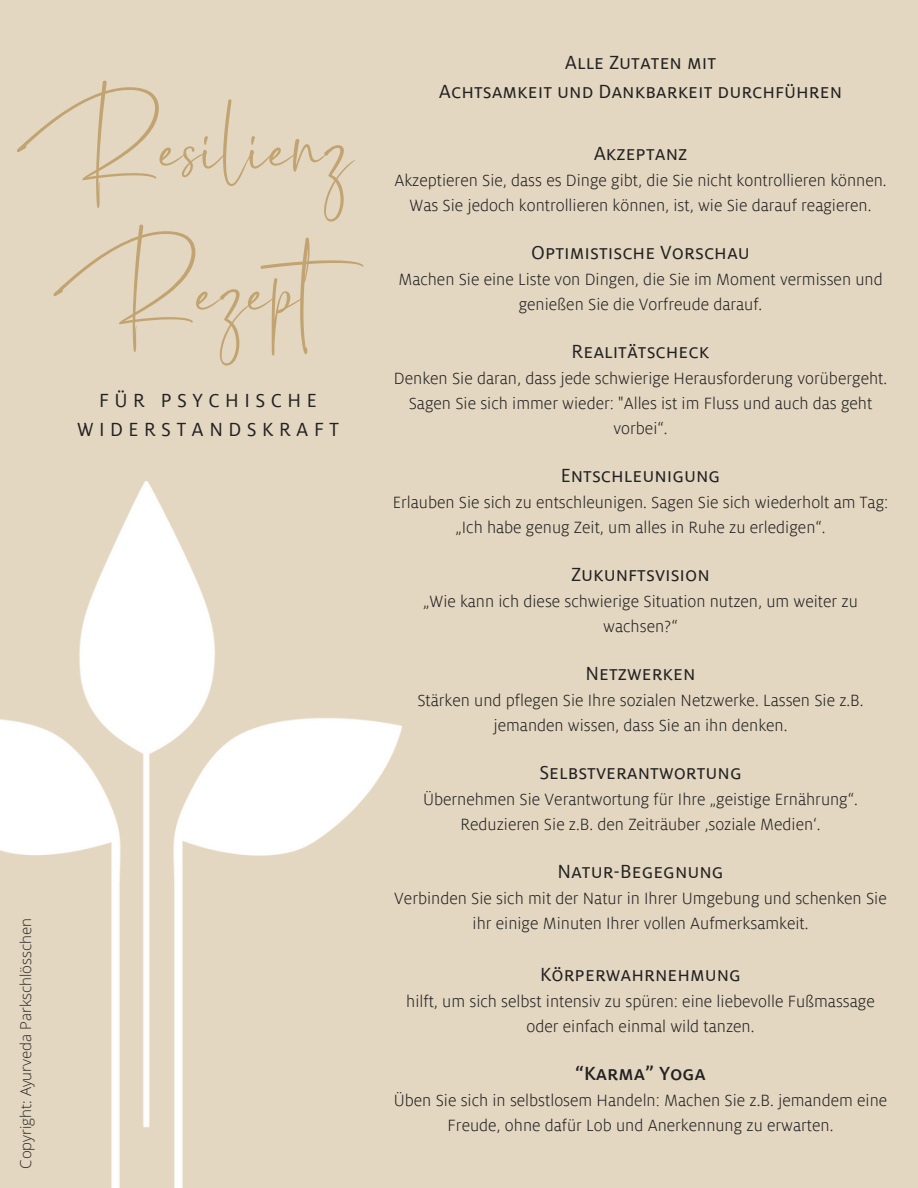
<style>
.page{position:relative;width:918px;height:1188px;background:#e4d7c1}
.page>*{position:absolute;margin:0;border:0;box-sizing:border-box;transform-origin:0 0}
.t1{font:120px/144px "Le Mores Collection Script";color:#c2a472;text-align:center}
.t2{font:21px/29.2px "Milo Sc Offc";color:#222;text-align:center}
.t3{font:21px/29.2px "Milo Sc Offc";letter-spacing:.26em;color:#222;text-align:center}
.t4{font:500 21px "Milo Sc Offc";color:#222}
.t5{font:300 18px/24.8px "Milo Offc";color:#222;text-align:center}
.t6{font:300 15px "Open Sans";color:#222}
</style>
<div class="page">
<img style="left:0;top:482px;width:401px;height:706px">
<h4 class="t1" style="left:63px;top:53px;width:342px">Resilienz<br>Rezept</h4>
<h4 class="t3" style="left:77px;top:386px;width:263px">FÜR PSYCHISCHE<br>WIDERSTANDSKRAFT</h4>
<p class="t6" style="left:15px;top:1169px;width:252px;rotate:-90deg">Copyright: Ayurveda Parkschlösschen</p>
<h4 class="t2" style="left:439px;top:48px;width:405px">Alle Zutaten mit<br>Achtsamkeit und Dankbarkeit durchführen</h4>
<h4 class="t2" style="left:594px;top:139px;width:95px">Akzeptanz</h4>
<h4 class="t5" style="left:394px;top:168px;width:494px">Akzeptieren Sie, dass es Dinge gibt, die Sie nicht kontrollieren können.<br>Was Sie jedoch kontrollieren können, ist, wie Sie darauf reagieren.</h4>
<h4 class="t2" style="left:531px;top:238px;width:220px">Optimistische Vorschau</h4>
<h4 class="t5" style="left:398px;top:267px;width:486px">Machen Sie eine Liste von Dingen, die Sie im Moment vermissen und genießen Sie die Vorfreude darauf.</h4>
<h4 class="t2" style="left:572px;top:337px;width:139px">Realitätscheck</h4>
<h4 class="t5" style="left:394px;top:366px;width:495px">Denken Sie daran, dass jede schwierige Herausforderung vorübergeht.<br>Sagen Sie sich immer wieder: "Alles ist im Fluss und auch das geht vorbei“.</h4>
<h4 class="t2" style="left:561px;top:461px;width:161px">Entschleunigung</h4>
<h4 class="t5" style="left:393px;top:490px;width:497px">Erlauben Sie sich zu entschleunigen. Sagen Sie sich wiederholt am Tag: „Ich habe genug Zeit, um alles in Ruhe zu erledigen“.</h4>
<h4 class="t2" style="left:571px;top:560px;width:140px">Zukunftsvision</h4>
<h4 class="t5" style="left:423px;top:589px;width:436px">„Wie kann ich diese schwierige Situation nutzen, um weiter zu wachsen?“</h4>
<h4 class="t2" style="left:586px;top:659px;width:111px">Netzwerken</h4>
<h4 class="t5" style="left:417px;top:688px;width:448px">Stärken und pflegen Sie Ihre sozialen Netzwerke. Lassen Sie z.B. jemanden wissen, dass Sie an ihn denken.</h4>
<h4 class="t2" style="left:539px;top:758px;width:204px">Selbstverantwortung</h4>
<h4 class="t5" style="left:423px;top:787px;width:436px">Übernehmen Sie Verantwortung für Ihre „geistige Ernährung“.<br>Reduzieren Sie z.B. den Zeiträuber ‚soziale Medien‘.</h4>
<h1 class="t2" style="left:557px;top:857px;width:168px">Natur-Begegnung</h1>
<h1 class="t5" style="left:394px;top:886px;width:494px">Verbinden Sie sich mit der Natur in Ihrer Umgebung und schenken Sie ihr einige Minuten Ihrer vollen Aufmerksamkeit.</h1>
<h2 class="t2" style="left:540px;top:961px;width:202px">Körperwahrnehmung</h2>
<h2 class="t5" style="left:406px;top:990px;width:470px">hilft, um sich selbst intensiv zu spüren: eine liebevolle Fußmassage oder einfach einmal wild tanzen.</h2>
<p class="t4" style="left:575px;top:1064px;width:132px">“Karma” Yoga</p>
<p class="t5" style="left:394px;top:1089px;width:495px">Üben Sie sich in selbstlosem Handeln: Machen Sie z.B. jemandem eine<br>Freude, ohne dafür Lob und Anerkennung zu erwarten.</p>
</div>
